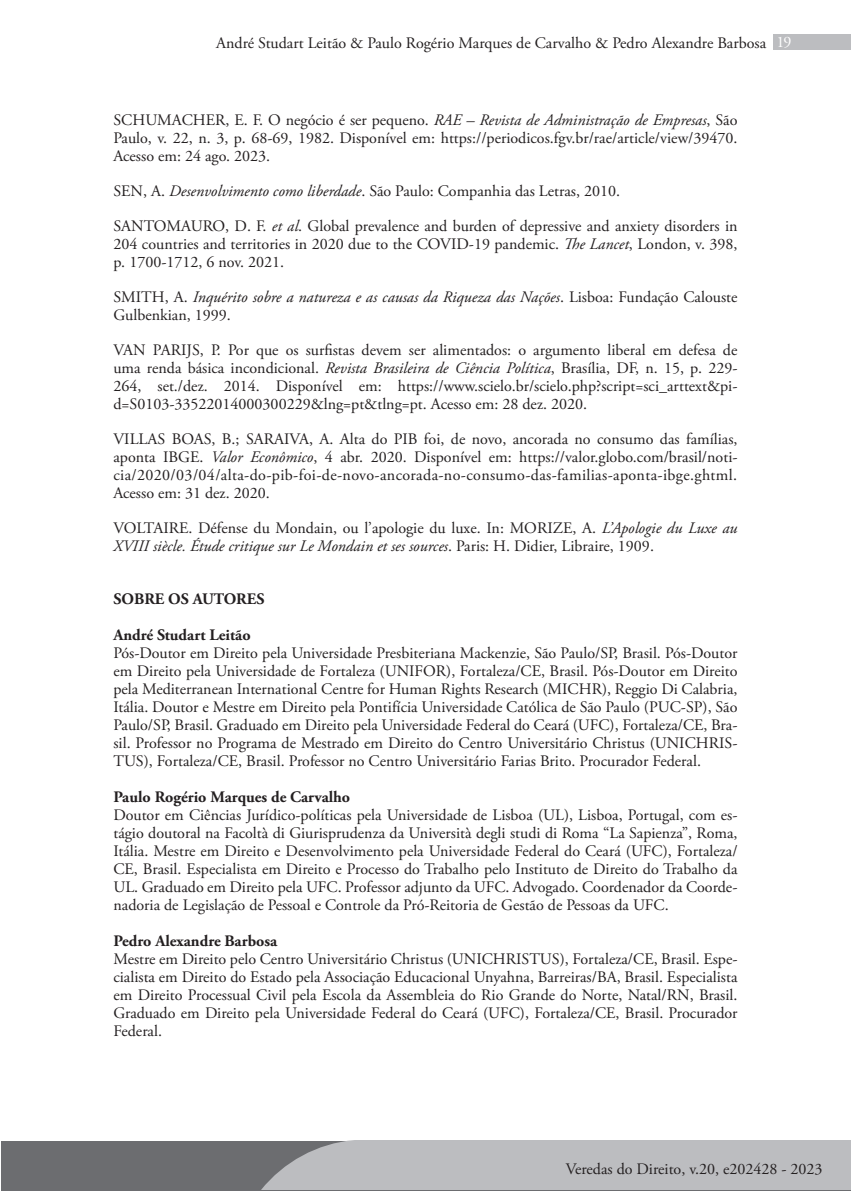
<style>
.page{position:relative;width:851px;height:1191px;background:#fff}
.page>*{position:absolute;margin:0;border:0;box-sizing:border-box;transform-origin:0 0}
.t1{font:16px/18px "Adobe Garamond Pro";color:#231f20;text-align:justify}
.t2{font:italic 16px/18px "Adobe Garamond Pro";color:#231f20}
.t3{font:700 16px "Adobe Garamond Pro";color:#231f20}
.s1{color:#fff}
.s2{font-style:italic}
.s3{font-style:normal}
</style>
<div class="page">
<div style="left:1px;top:1141px;width:849px;height:50px;background:#6c6d70"></div>
<hr style="left:0;top:1140px;width:1px;height:50px;background:#6c6d70">
<div style="left:773px;top:34px;width:77px;height:16px;background:#bcbdc0"></div>
<div style="left:261px;top:1140px;width:589px;height:50px;background:#bcbdc0"></div>
<p class="t1" style="left:216px;top:34px;width:576px">André Studart Leitão &amp; Paulo Rogério Marques de Carvalho &amp; Pedro Alexandre Barbosa <span class="s1">19</span></p>
<p class="t1" style="left:113px;top:111px;width:625px">SCHUMACHER, E. F. O negócio é ser pequeno. <span class="s2">RAE – Revista de Administração de Empresas</span>, São Paulo, v. 22, n. 3, p. 68-69, 1982. Disponível em: https://periodicos.fgv.br/rae/article/view/39470.<br>Acesso em: 24 ago. 2023.</p>
<p class="t1" style="left:113px;top:174px;width:625px;line-height:35px">SEN, A. <span class="s2">Desenvolvimento como liberdade</span>. São Paulo: Companhia das Letras, 2010.<br>SANTOMAURO, D. F. <span class="s2">et al</span>. Global prevalence and burden of depressive and anxiety disorders in</p>
<p class="t1" style="left:113px;top:235px;width:625px">204 countries and territories in 2020 due to the COVID-19 pandemic. <span class="s2">The Lancet</span>, London, v. 398, p. 1700-1712, 6 nov. 2021.</p>
<p class="t2" style="left:113px;top:288px;width:625px"><span class="s3">SMITH, A.</span> Inquérito sobre a natureza e as causas da Riqueza das Nações<span class="s3">. Lisboa: Fundação Calouste<br>Gulbenkian, 1999.</span></p>
<p class="t1" style="left:113px;top:342px;width:625px">VAN PARIJS, P. Por que os surfistas devem ser alimentados: o argumento liberal em defesa de uma renda básica incondicional. <span class="s2">Revista Brasileira de Ciência Política</span>, Brasília, DF, n. 15, p. 229- 264, set./dez. 2014. Disponível em: https://www.scielo.br/scielo.php?script=sci_arttext&amp;pi&shy;d=S0103-33522014000300229&amp;lng=pt&amp;tlng=pt. Acesso em: 28 dez. 2020.</p>
<p class="t1" style="left:113px;top:431px;width:625px">VILLAS BOAS, B.; SARAIVA, A. Alta do PIB foi, de novo, ancorada no consumo das famílias, aponta IBGE. <span class="s2">Valor Econômico</span>, 4 abr. 2020. Disponível em: https://valor.globo.com/brasil/noti&shy;cia/2020/03/04/alta-do-pib-foi-de-novo-ancorada-no-consumo-das-familias-aponta-ibge.ghtml.<br>Acesso em: 31 dez. 2020.</p>
<p class="t1" style="left:113px;top:520px;width:625px">VOLTAIRE. Défense du Mondain, ou l’apologie du luxe. In: MORIZE, A. <span class="s2">L’Apologie du Luxe au<br>XVIII siècle. Étude critique sur Le Mondain et ses sources</span>. Paris: H. Didier, Libraire, 1909.</p>
<p class="t3" style="left:113px;top:590px;width:152px">SOBRE OS AUTORES</p>
<p class="t3" style="left:113px;top:626px;width:139px">André Studart Leitão</p>
<p class="t1" style="left:113px;top:645px;width:625px">Pós-Doutor em Direito pela Universidade Presbiteriana Mackenzie, São Paulo/SP, Brasil. Pós-Doutor em Direito pela Universidade de Fortaleza (UNIFOR), Fortaleza/CE, Brasil. Pós-Doutor em Direito pela Mediterranean International Centre for Human Rights Research (MICHR), Reggio Di Calabria, Itália. Doutor e Mestre em Direito pela Pontifícia Universidade Católica de São Paulo (PUC-SP), São Paulo/SP, Brasil. Graduado em Direito pela Universidade Federal do Ceará (UFC), Fortaleza/CE, Bra&shy;sil. Professor no Programa de Mestrado em Direito do Centro Universitário Christus (UNICHRIS-TUS), Fortaleza/CE, Brasil. Professor no Centro Universitário Farias Brito. Procurador Federal.</p>
<p class="t3" style="left:113px;top:788px;width:238px">Paulo Rogério Marques de Carvalho</p>
<p class="t1" style="left:113px;top:807px;width:625px">Doutor em Ciências Jurídico-políticas pela Universidade de Lisboa (UL), Lisboa, Portugal, com es&shy;tágio doutoral na Facoltà di Giurisprudenza da Università degli studi di Roma “La Sapienza”, Roma, Itália. Mestre em Direito e Desenvolvimento pela Universidade Federal do Ceará (UFC), Fortaleza/ CE, Brasil. Especialista em Direito e Processo do Trabalho pelo Instituto de Direito do Trabalho da UL. Graduado em Direito pela UFC. Professor adjunto da UFC. Advogado. Coordenador da Coorde&shy;nadoria de Legislação de Pessoal e Controle da Pró-Reitoria de Gestão de Pessoas da UFC.</p>
<p class="t3" style="left:113px;top:932px;width:165px">Pedro Alexandre Barbosa</p>
<p class="t1" style="left:113px;top:951px;width:625px">Mestre em Direito pelo Centro Universitário Christus (UNICHRISTUS), Fortaleza/CE, Brasil. Espe&shy;cialista em Direito do Estado pela Associação Educacional Unyahna, Barreiras/BA, Brasil. Especialista em Direito Processual Civil pela Escola da Assembleia do Rio Grande do Norte, Natal/RN, Brasil.<br>Graduado em Direito pela Universidade Federal do Ceará (UFC), Fortaleza/CE, Brasil. Procurador Federal.</p>
<p class="t1" style="left:565px;top:1160px;width:258px">Veredas do Direito, v.20, e202428 - 2023</p>
</div>
